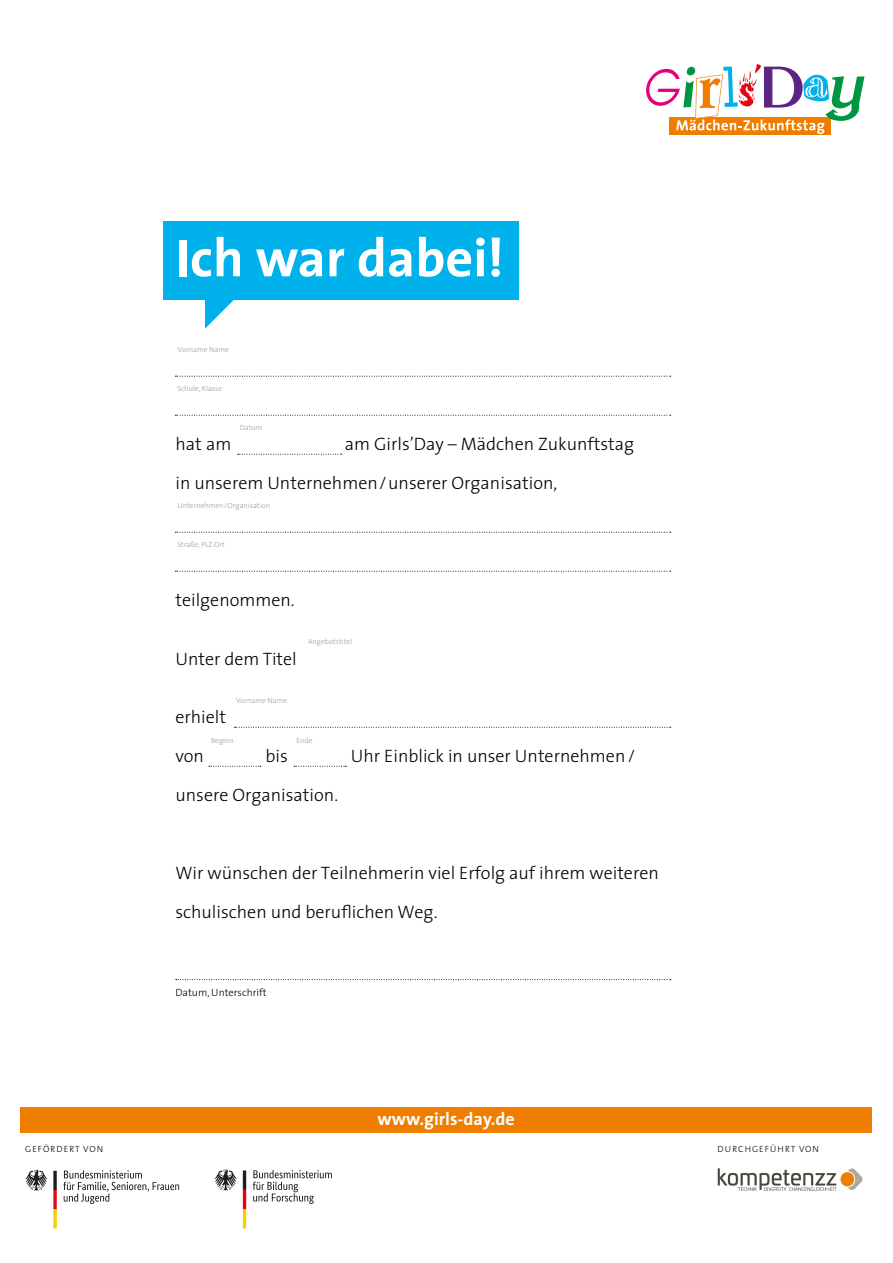
<style>
.page{position:relative;width:893px;height:1263px;background:#fff}
.page>*{position:absolute;margin:0;border:0;box-sizing:border-box;transform-origin:0 0}
.t1{font:700 54px "The Sans";color:#fff}
.t2{font:300 18px/39px "The Sans";color:#000}
.t3{font:700 18px "The Sans";color:#fff}
.t4{font:300 10.5px "The Sans";color:#000}
.t5{font:300 9px "The Sans";letter-spacing:.115em;color:#000}
.t6{font:300 7.5px "The Sans";color:#9d9d9c}
</style>
<div class="page">
<svg style="left:646px;top:64px;width:218px;height:70px"></svg>
<div style="left:20px;top:1107px;width:852px;height:26px;background:#ef7d00"></div>
<svg style="left:64px;top:1170px;width:76px;height:8px"></svg>
<svg style="left:25px;top:1170px;width:17px;height:21px"></svg>
<svg style="left:53px;top:1171px;width:4px;height:57px"></svg>
<svg style="left:253px;top:1170px;width:77px;height:8px"></svg>
<svg style="left:214px;top:1170px;width:17px;height:21px"></svg>
<svg style="left:243px;top:1170px;width:3px;height:58px"></svg>
<svg style="left:238px;top:454px;width:104px;height:1px"></svg>
<svg style="left:294px;top:766px;width:52px;height:1px"></svg>
<svg style="left:209px;top:766px;width:52px;height:1px"></svg>
<svg style="left:234px;top:727px;width:437px;height:1px"></svg>
<svg style="left:176px;top:979px;width:495px;height:1px"></svg>
<svg style="left:175px;top:571px;width:496px;height:1px"></svg>
<svg style="left:175px;top:532px;width:496px;height:1px"></svg>
<svg style="left:175px;top:415px;width:496px;height:1px"></svg>
<svg style="left:175px;top:376px;width:496px;height:1px"></svg>
<div style="left:163px;top:221px;width:356px;height:79px;background:#00b1eb"></div>
<svg style="left:205px;top:300px;width:29px;height:29px"></svg>
<img style="left:717px;top:1168px;width:146px;height:23px">
<p class="t1" style="left:175px;top:213px;width:330px">Ich war dabei!</p>
<p class="t6" style="left:178px;top:343px;width:53px">Vorname Name</p>
<p class="t6" style="left:178px;top:382px;width:46px">Schule, Klasse</p>
<p class="t6" style="left:240px;top:421px;width:24px">Datum</p>
<p class="t2" style="left:175px;top:424px;width:460px;text-indent:170px">am Girls’Day – Mädchen Zukunftstag in unserem Unternehmen/unserer Organisation,</p>
<p class="t6" style="left:178px;top:499px;width:94px">Unternehmen/Organisation</p>
<p class="t6" style="left:178px;top:538px;width:49px">Straße, PLZ Ort</p>
<p class="t2" style="left:175px;top:424px;width:57px">hat am</p>
<p class="t2" style="left:175px;top:580px;width:121px">teilgenommen.</p>
<p class="t6" style="left:308px;top:635px;width:46px">Angebotstitel</p>
<p class="t2" style="left:175px;top:639px;width:123px">Unter dem Titel</p>
<p class="t6" style="left:236px;top:694px;width:53px">Vorname Name</p>
<p class="t2" style="left:175px;top:697px;width:52px">erhielt</p>
<p class="t6" style="left:211px;top:734px;width:24px">Beginn</p>
<p class="t6" style="left:296px;top:734px;width:18px">Ende</p>
<p class="t2" style="left:175px;top:736px;width:30px">von</p>
<p class="t2" style="left:265px;top:736px;width:24px">bis</p>
<p class="t2" style="left:351px;top:736px;width:286px">Uhr Einblick in unser Unternehmen /</p>
<p class="t2" style="left:175px;top:775px;width:164px">unsere Organisation.</p>
<p class="t2" style="left:175px;top:853px;width:485px">Wir wünschen der Teilnehmerin viel Erfolg auf ihrem weiteren schulischen und berufichen Weg.</p>
<p class="t4" style="left:175px;top:984px;width:93px">Datum, Unterschrift</p>
<p class="t3" style="left:377px;top:1103px;width:139px">www.girls-day.de</p>
<p class="t5" style="left:25px;top:1142px;width:80px">GEFÖRDERT VON</p>
<p class="t5" style="left:718px;top:1142px;width:103px">DURCHGEFÜHRT VON</p>
</div>
